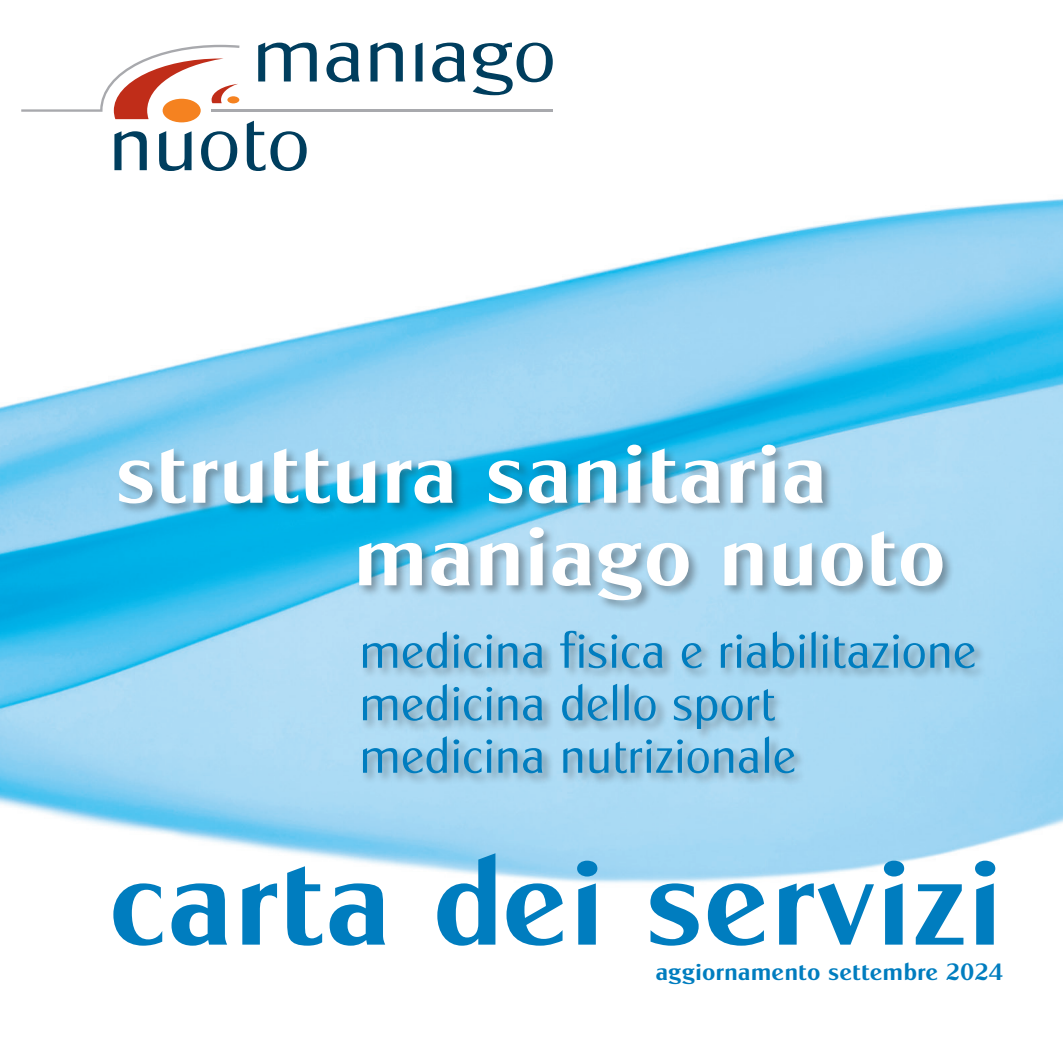
<style>
.page{position:relative;width:1063px;height:1063px;background:#fff}
.page>*{position:absolute;margin:0;border:0;box-sizing:border-box;transform-origin:0 0}
.t1{font:130px "Globe Gothic CG Bold";color:#007dbf}
.t2{font:90px/82.5px "Globe Gothic CG Bold";color:#fff}
.t3{font:52.5px/52.5px "Globe Gothic CG Light";color:#007dbf}
.t4{font:25px "Globe Gothic CG Bold";color:#007dbf}
</style>
<div class="page">
<img style="left:0;top:42px;width:1063px;height:841px">
<div style="left:117px;top:443px;width:870px;height:343px;background:#231f20;opacity:.4"></div>
<hr style="left:212px;top:109px;width:341px;height:3px;background:#a8a9ad">
<svg style="left:326px;top:43px;width:34px;height:39px"></svg>
<svg style="left:370px;top:43px;width:33px;height:39px"></svg>
<svg style="left:415px;top:43px;width:8px;height:39px"></svg>
<svg style="left:432px;top:43px;width:33px;height:39px"></svg>
<svg style="left:473px;top:43px;width:80px;height:52px"></svg>
<svg style="left:21px;top:43px;width:296px;height:128px"></svg>
<div style="left:227px;top:96px;width:12px;height:7px;background:#f58220;border-radius:50%"></div>
<div style="left:163px;top:99px;width:38px;height:23px;background:#f58220;border-radius:50%"></div>
<h2 class="t2" style="left:353px;top:431px;width:594px;text-indent:-239px">struttura sanitaria maniago nuoto</h2>
<p class="t3" style="left:359px;top:624px;width:618px">medicina fisica e riabilitazione medicina dello sport<br>medicina nutrizionale</p>
<h1 class="t1" style="left:109px;top:821px;width:896px">carta dei servizi</h1>
<p class="t4" style="left:655px;top:956px;width:349px">aggiornamento settembre 2024</p>
</div>
